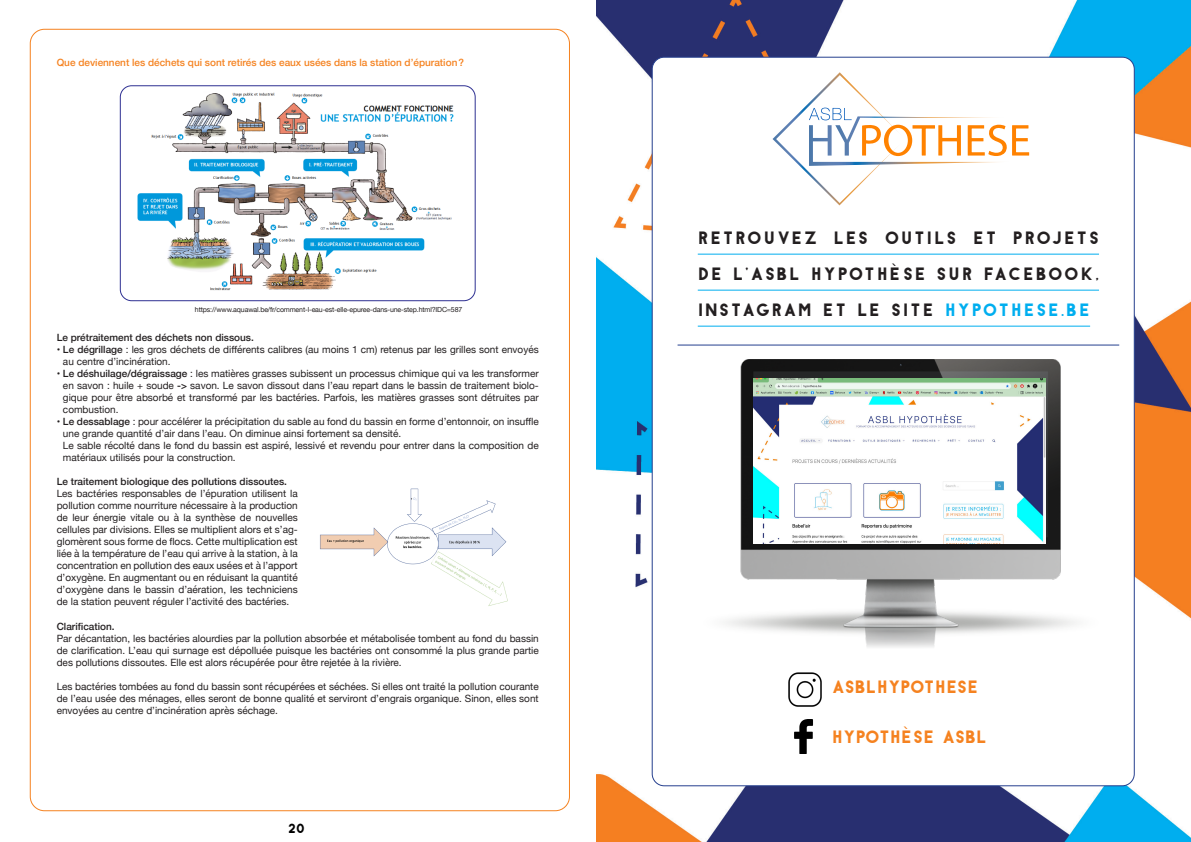
<style>
.page{position:relative;width:1191px;height:842px;background:#fff}
.page>*{position:absolute;margin:0;border:0;box-sizing:border-box;transform-origin:0 0}
.Style_de_paragraphe{font:16px "Antraste";letter-spacing:.1em;color:#231f20}
.t1{font:16px "Antraste";color:#f58220}
.t2{font:12px "Antraste";color:#000}
.t3{font:10px/12px "Helvetica Neue";color:#231f20;text-align:justify}
.t4{font:500 10px "Helvetica Neue";color:#231f20}
.t5{font:500 10px "Helvetica Neue";color:#f58220}
.t6{font:7px "Helvetica Neue";letter-spacing:-.02em;color:#231f20}
.s1{font-weight:500}
.s2{color:#fff}
.s3{color:#00aeef}
</style>
<div class="page">
<img style="left:137px;top:92px;width:317px;height:199px">
<div style="left:120px;top:85px;width:356px;height:216px;border:1px solid #2e3092;border-radius:11px"></div>
<img style="left:320px;top:488px;width:188px;height:118px">
<img style="left:596px;top:0;width:595px;height:842px">
<div style="left:652px;top:57px;width:482px;height:729px;background:#fff;border-radius:12px"></div>
<svg style="left:772px;top:72px;width:257px;height:133px"></svg>
<hr style="left:698px;top:254px;width:401px;height:1px;background:#00aeef">
<hr style="left:698px;top:290px;width:401px;height:1px;background:#00aeef">
<hr style="left:698px;top:326px;width:392px;height:1px;background:#00aeef">
<img style="left:724px;top:359px;width:353px;height:288px">
<img style="left:753px;top:378px;width:292px;height:166px">
<img style="left:788px;top:672px;width:34px;height:35px">
<img style="left:794px;top:720px;width:19px;height:33px">
<hr style="left:677px;top:345px;width:442px;height:1px;background:#253f8e">
<p class="t5" style="left:57px;top:55px;width:409px">Que deviennent les déchets qui sont retirés des eaux usées dans la station d’épuration?</p>
<p class="t6" style="left:195px;top:305px;width:269px">https://www.aquawal.be/fr/comment-l-eau-est-elle-epuree-dans-une-step.html?IDC=587</p>
<p class="t4" style="left:57px;top:330px;width:199px">Le prétraitement des déchets non dissous.</p>
<p class="t3" style="left:63px;top:344px;width:477px;text-indent:-6px">• <span class="s1">Le dégrillage</span> : les gros déchets de différents calibres (au moins 1 cm) retenus par les grilles sont envoyés au centre d’incinération.</p>
<p class="t3" style="left:63px;top:368px;width:477px;text-indent:-6px">• <span class="s1">Le déshuilage/dégraissage</span> : les matières grasses subissent un processus chimique qui va les transformer en savon : huile + soude <span class="s1">-&gt;</span> savon. Le savon dissout dans l’eau repart dans le bassin de traitement biolo&shy;gique pour être absorbé et transformé par les bactéries. Parfois, les matières grasses sont détruites par combustion.</p>
<p class="t3" style="left:63px;top:416px;width:477px;text-indent:-6px">• <span class="s1">Le dessablage</span> : pour accélérer la précipitation du sable au fond du bassin en forme d’entonnoir, on insuffle une grande quantité d’air dans l’eau. On diminue ainsi fortement sa densité.</p>
<p class="t3" style="left:63px;top:440px;width:477px;text-indent:-6px"><span class="s2">•</span> Le sable récolté dans le fond du bassin est aspiré, lessivé et revendu pour entrer dans la composition de matériaux utilisés pour la construction.</p>
<p class="t4" style="left:57px;top:474px;width:232px">Le traitement biologique des pollutions dissoutes.</p>
<p class="t3" style="left:57px;top:488px;width:242px">Les bactéries responsables de l’épuration utilisent la pollution comme nourriture nécessaire à la production de leur énergie vitale ou à la synthèse de nouvelles cellules par divisions. Elles se multiplient alors et s’ag&shy;glomèrent sous forme de flocs. Cette multiplication est liée à la température de l’eau qui arrive à la station, à la concentration en pollution des eaux usées et à l’apport d’oxygène. En augmentant ou en réduisant la quantité d’oxygène dans le bassin d’aération, les techniciens de la station peuvent réguler l’activité des bactéries.</p>
<p class="t4" style="left:57px;top:618px;width:59px">Clarification.</p>
<p class="t3" style="left:57px;top:633px;width:483px">Par décantation, les bactéries alourdies par la pollution absorbée et métabolisée tombent au fond du bassin de clarification. L’eau qui surnage est dépolluée puisque les bactéries ont consommé la plus grande partie des pollutions dissoutes. Elle est alors récupérée pour être rejetée à la rivière.</p>
<p class="t3" style="left:57px;top:681px;width:483px">Les bactéries tombées au fond du bassin sont récupérées et séchées. Si elles ont traité la pollution courante de l’eau usée des ménages, elles seront de bonne qualité et serviront d’engrais organique. Sinon, elles sont envoyées au centre d’incinération après séchage.</p>
<p class="t2" style="left:288px;top:821px;width:18px">20</p>
<p class="Style_de_paragraphe" style="left:698px;top:228px;width:403px">RETROUVEZ LES OUTILS ET PROJETS</p>
<p class="Style_de_paragraphe" style="left:698px;top:264px;width:403px">DE L'ASBL HYPOTHÈSE SUR FACEBOOK,</p>
<p class="Style_de_paragraphe" style="left:698px;top:300px;width:394px">INSTAGRAM ET LE SITE <span class="s3">HYPOTHESE.BE</span></p>
<p class="t1" style="left:832px;top:676px;width:148px">ASBLHYPOTHESE</p>
<p class="t1" style="left:832px;top:727px;width:156px">HYPOTHÈSE ASBL</p>
</div>
